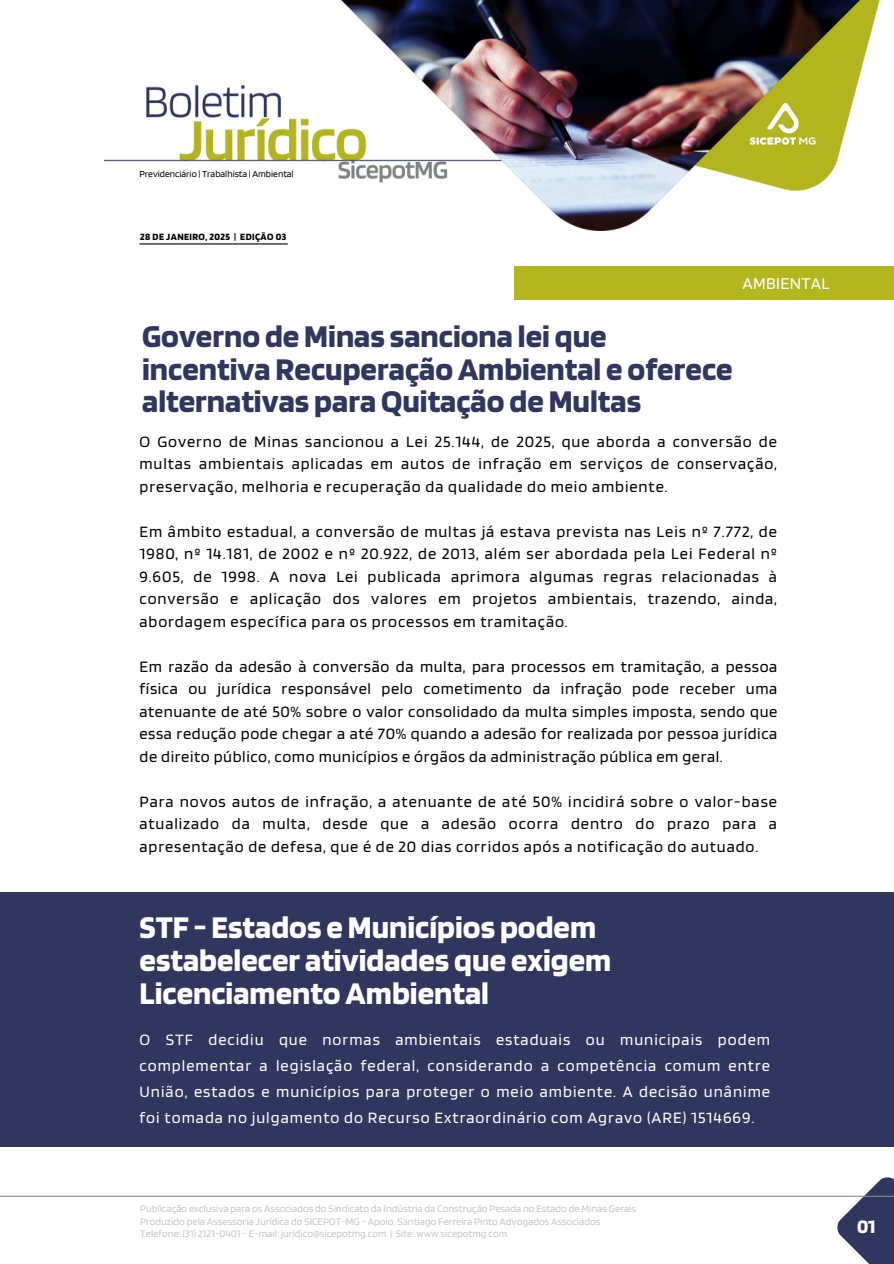
<style>
.page{position:relative;width:894px;height:1264px;background:#fff}
.page>*{position:absolute;margin:0;border:0;box-sizing:border-box;transform-origin:0 0}
.t1{font:700 33px/32.7px "Blinker";color:#31365f}
.t2{font:700 33px/32.7px "Blinker";color:#fff}
.t3{font:700 19.95px "Blinker";color:#fff}
.t4{font:17.25px "Blinker";letter-spacing:.02em;color:#fff}
.t5{font:16.5px/22.5px "Blinker";letter-spacing:.055em;color:#000;text-align:justify}
.t6{font:16.5px/25.8px "Blinker";letter-spacing:.06em;color:#fff;text-align:justify}
.t7{font:10.5px "Blinker";color:#c6c7c9}
.t8{font:700 10.05px "Blinker";letter-spacing:.04em;color:#000}
.t9{font:9.6px "Blinker";color:#000}
</style>
<div class="page">
<svg style="left:835px;top:1177px;width:58px;height:86px"></svg>
<hr style="left:0;top:1195px;width:893px;height:1px;background:#8a8c8f">
<img style="left:104px;top:0;width:776px;height:230px">
<hr style="left:139px;top:243px;width:149px;height:1px;background:#000">
<div style="left:514px;top:266px;width:379px;height:34px;background:#b4b61f"></div>
<div style="left:0;top:891px;width:893px;height:255px;background:#31365f"></div>
<h3 class="t9" style="left:139px;top:168px;width:156px">Previdenciário | Trabalhista | Ambiental</h3>
<h3 class="t8" style="left:140px;top:230px;width:147px">28 DE JANEIRO, 2025 | EDIÇÃO 03</h3>
<h3 class="t4" style="left:742px;top:272px;width:89px">AMBIENTAL</h3>
<h1 class="t1" style="left:142px;top:319px;width:592px">Governo de Minas sanciona lei que incentiva RecuperaçãoAmbiental e oferece alternativas paraQuitação de Multas</h1>
<p class="t5" style="left:139px;top:429px;width:638px">O Governo de Minas sancionou a Lei 25.144, de 2025, que aborda a conversão de multas ambientais aplicadas em autos de infração em serviços de conservação, preservação, melhoria e recuperação da qualidade do meio ambiente.</p>
<p class="t5" style="left:139px;top:519px;width:638px">Em âmbito estadual, a conversão de multas já estava prevista nas Leis nº 7.772, de 1980, nº 14.181, de 2002 e nº 20.922, de 2013, além ser abordada pela Lei Federal nº 9.605, de 1998. A nova Lei publicada aprimora algumas regras relacionadas à conversão e aplicação dos valores em projetos ambientais, trazendo, ainda, abordagem específica para os processos em tramitação.</p>
<h4 class="t5" style="left:139px;top:654px;width:639px">Em razão da adesão à conversão da multa, para processos em tramitação, a pessoa física ou jurídica responsável pelo cometimento da infração pode receber uma atenuante de até 50% sobre o valor consolidado da multa simples imposta, sendo que essa redução pode chegar a até 70% quando a adesão for realizada por pessoa jurídica de direito público, como municípios e órgãos da administração pública em geral.</h4>
<p class="t5" style="left:139px;top:789px;width:638px">Para novos autos de infração, a atenuante de até 50% incidirá sobre o valor-base atualizado da multa, desde que a adesão ocorra dentro do prazo para a apresentação de defesa, que é de 20 dias corridos após a notificação do autuado.</p>
<p class="t2" style="left:139px;top:910px;width:473px">STF - Estados e Municípios podem estabelecer atividades que exigem<br>LicenciamentoAmbiental</p>
<p class="t6" style="left:139px;top:1026px;width:632px">O STF decidiu que normas ambientais estaduais ou municipais podem complementar a legislação federal, considerando a competência comum entre União, estados e municípios para proteger o meio ambiente. A decisão unânime foi tomada no julgamento do Recurso Extraordinário com Agravo (ARE) 1514669.</p>
<h2 class="t7" style="left:140px;top:1202px;width:497px">Publicação exclusiva para os Associados do Sindicato da Indústria da Construção Pesada no Estado de Minas Gerais</h2>
<h1 class="t7" style="left:140px;top:1214px;width:461px">Produzido pela Assessoria Jurídica do SICEPOT-MG - Apoio: Santiago Ferreira Pinto Advogados Associados</h1>
<h3 class="t7" style="left:140px;top:1226px;width:368px">Telefone: (31) 2121-0401 - E-mail: juridico@sicepotmg.com | Site: www.sicepotmg.com</h3>
<h3 class="t3" style="left:856px;top:1213px;width:20px">01</h3>
</div>
